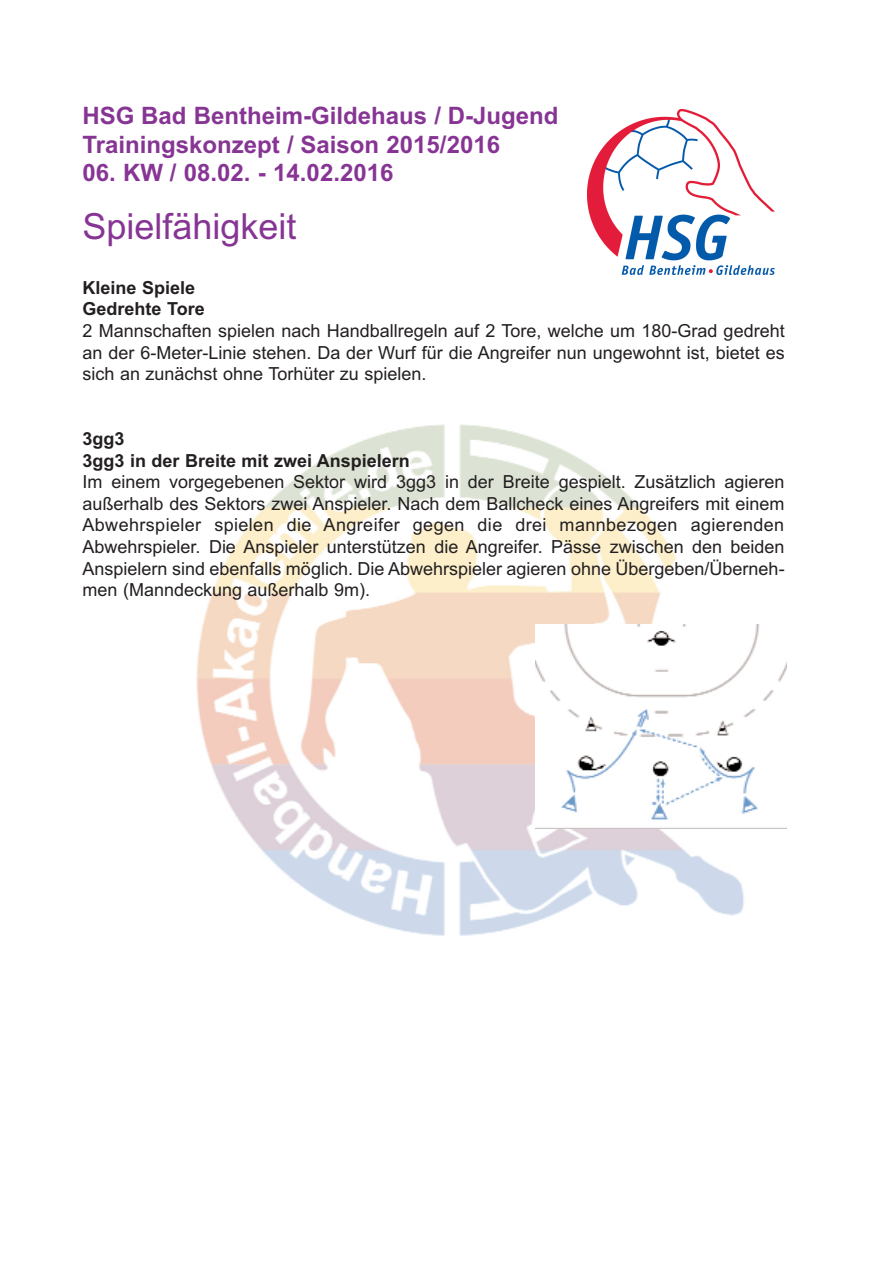
<style>
.page{position:relative;width:893px;height:1263px;background:#fff}
.page>*{position:absolute;margin:0;border:0;box-sizing:border-box;transform-origin:0 0}
.t1{font:36px "Arial";color:#873594}
.t2{font:700 24px/28.8px "Arial";color:#873594}
.t3{font:18px/21.6px "Arial";color:#231f20;text-align:justify}
.t4{font:700 18px/21.6px "Arial";color:#231f20}
</style>
<div class="page">
<img style="left:196px;top:424px;width:586px;height:512px">
<img style="left:588px;top:110px;width:187px;height:165px">
<img style="left:536px;top:624px;width:251px;height:204px">
<h2 class="t2" style="left:82px;top:102px;width:478px">HSG Bad Bentheim-Gildehaus / D-Jugend<br>Trainingskonzept / Saison 2015/2016</h2>
<h2 class="t2" style="left:82px;top:159px;width:312px">06. KW / 08.02. - 14.02.2016</h2>
<h1 class="t1" style="left:82px;top:203px;width:216px">Spielfähigkeit</h1>
<p class="t4" style="left:82px;top:277px;width:124px">Kleine Spiele<br>Gedrehte Tore</p>
<p class="t3" style="left:82px;top:320px;width:704px">2 Mannschaften spielen nach Handballregeln auf 2 Tore, welche um 180-Grad gedreht an der 6-Meter-Linie stehen. Da der Wurf für die Angreifer nun ungewohnt ist, bietet es sich an zunächst ohne Torhüter zu spielen.</p>
<p class="t4" style="left:82px;top:428px;width:329px">3gg3<br>3gg3 in der Breite mit zwei Anspielern</p>
<p class="t3" style="left:82px;top:471px;width:704px">Im einem vorgegebenen Sektor wird 3gg3 in der Breite gespielt. Zusätzlich agieren außerhalb des Sektors zwei Anspieler. Nach dem Ballcheck eines Angreifers mit einem Abwehrspieler spielen die Angreifer gegen die drei mannbezogen agierenden Abwehrspieler. Die Anspieler unterstützen die Angreifer. Pässe zwischen den beiden Anspielern sind ebenfalls möglich. Die Abwehrspieler agieren ohne Übergeben/Überneh&shy;men (Manndeckung außerhalb 9m).</p>
</div>
